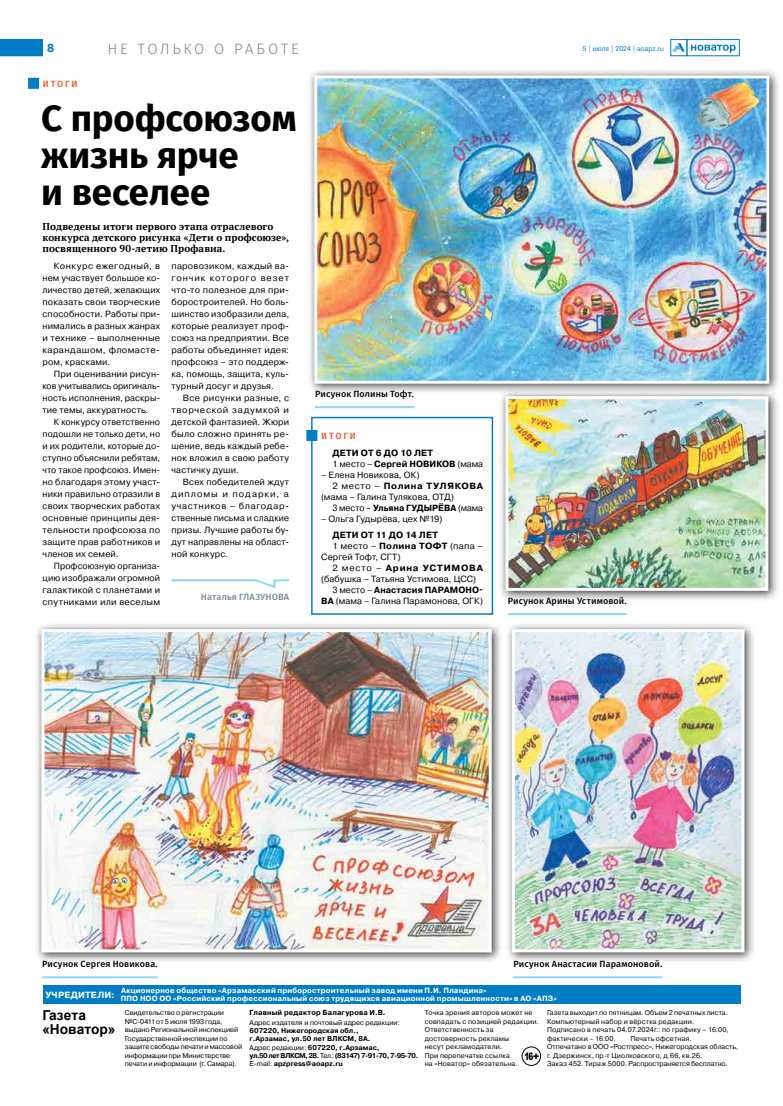
<style>
.page{position:relative;width:783px;height:1106px;background:#fff}
.page>*{position:absolute;margin:0;border:0;box-sizing:border-box;transform-origin:0 0}
.t1{font:700 36.5px/37px "Fira Sans OT";letter-spacing:-.005em;color:#000}
.t2{font:15px "Fira Sans OT Light";letter-spacing:.17em;color:#808285}
.t3{font:700 13.7px/14px "Arial";color:#000}
.t4{font:700 12px "Fira Sans OT";color:#007dc5}
.t5{font:900 10.4px "Arial";color:#000;scale:.7 1}
.t6{font:700 10px/11px "PT Serif";letter-spacing:.01em;color:#000}
.t7{font:9px/12px "Pragmatica";letter-spacing:.02em;color:#000;text-align:justify}
.t8{font:700 9px/11px "Pragmatica";letter-spacing:.02em;color:#000;text-align:right}
.t9{font:9px "Fira Sans OT Medium";letter-spacing:.01em;color:#000}
.t10{font:700 9px "Pragmatica";letter-spacing:.07em;color:#000}
.t11{font:9px "Fira Sans OT Medium";color:#748a96}
.t12{font:700 9px "Pragmatica";color:#fff}
.t13{font:9px "Fira Sans OT Medium";letter-spacing:.205em;color:#f15822}
.t14{font:700 7.5px/8px "Pragmatica";letter-spacing:.025em;color:#fff}
.t15{font:700 7.3px "Pragmatica";letter-spacing:.025em;color:#000}
.t16{font:7px/8.4px "Pragmatica";letter-spacing:.005em;color:#000}
.t17{font:700 7px/7.9px "Pragmatica";color:#000}
.t18{font:7px "Pragmatica";letter-spacing:.01em;color:#007dc5;scale:.93 1}
.s1{font-weight:400}
.s2{font-weight:700}
</style>
<div class="page">
<div style="left:521px;top:1046px;width:20px;height:19px;border:1px solid #000;border-radius:50%"></div>
<div style="left:43px;top:985px;width:697px;height:18px;background:#007dc5"></div>
<svg style="left:28px;top:78px;width:12px;height:11px"></svg>
<svg style="left:306px;top:430px;width:12px;height:11px"></svg>
<div style="left:311px;top:417px;width:182px;height:198px;border:2px solid #007dc5"></div>
<div style="left:34px;top:622px;width:468px;height:341px;background:#000;opacity:.75"></div>
<img style="left:45px;top:633px;width:442px;height:315px">
<div style="left:41px;top:629px;width:450px;height:323px;border:3px solid #fff"></div>
<div style="left:307px;top:69px;width:472px;height:326px;background:#000;opacity:.75"></div>
<img style="left:318px;top:80px;width:447px;height:300px">
<div style="left:314px;top:76px;width:455px;height:308px;border:3px solid #fff"></div>
<div style="left:498px;top:389px;width:281px;height:212px;background:#000;opacity:.75"></div>
<img style="left:509px;top:400px;width:255px;height:187px">
<div style="left:505px;top:396px;width:263px;height:195px;border:3px solid #fff"></div>
<div style="left:504px;top:622px;width:251px;height:341px;background:#000;opacity:.75"></div>
<img style="left:515px;top:633px;width:225px;height:315px">
<div style="left:511px;top:629px;width:233px;height:323px;border:3px solid #fff"></div>
<hr style="left:42px;top:976px;width:116px;height:2px;background:#8ed8f8">
<hr style="left:513px;top:976px;width:149px;height:2px;background:#8ed8f8">
<hr style="left:507px;top:613px;width:119px;height:2px;background:#8ed8f8">
<hr style="left:315px;top:406px;width:99px;height:2px;background:#8ed8f8">
<svg style="left:171px;top:579px;width:119px;height:10px"></svg>
<div style="left:686px;top:39px;width:53px;height:17px;border:1px solid #007dc5"></div>
<div style="left:670px;top:39px;width:17px;height:17px;border:1px solid #007dc5"></div>
<svg style="left:672px;top:43px;width:12px;height:9px"></svg>
<svg style="left:691px;top:45px;width:44px;height:8px"></svg>
<svg style="left:0;top:39px;width:43px;height:17px"></svg>
<h3 class="t4" style="left:47px;top:39px;width:9px">8</h3>
<h2 class="t2" style="left:108px;top:38px;width:193px">не только о работе</h2>
<p class="t18" style="left:582px;top:44px;width:89px">5 | июля | 2024 | aoapz.ru</p>
<p class="t13" style="left:43px;top:77px;width:35px">и тоги</p>
<h1 class="t1" style="left:41px;top:102px;width:257px">С профсоюзом жизнь ярче<br>и веселее</h1>
<p class="t6" style="left:43px;top:220px;width:248px">Подведены итоги первого этапа отраслевого конкурса детского рисунка «Дети о профсоюзе», посвященного 90-летию Профавиа.</p>
<p class="t7" style="left:43px;top:260px;width:119px;text-indent:11px">Конкурс ежегодный, в нем участвует большое ко&shy;личество детей, желающих показать свои творческие способности. Работы при&shy;нимались в разных жанрах и технике – выполненные карандашом, фломасте&shy;ром, красками.</p>
<p class="t7" style="left:43px;top:368px;width:119px;text-indent:11px">При оценивании рисун&shy;ков учитывались оригиналь&shy;ность исполнения, раскры&shy;тие темы, аккуратность.</p>
<p class="t7" style="left:43px;top:416px;width:119px;text-indent:11px">К конкурсу ответственно подошли не только дети, но и их родители, которые до&shy;ступно объяснили ребятам, что такое профсоюз. Имен&shy;но благодаря этому участ&shy;ники правильно отразили в своих творческих работах основные принципы дея&shy;тельности профсоюза по защите прав работников и членов их семей.</p>
<p class="t7" style="left:43px;top:560px;width:119px;text-indent:11px">Профсоюзную организа&shy;цию изображали огромной галактикой с планетами и спутниками или веселым</p>
<p class="t7" style="left:171px;top:260px;width:119px;text-align:left">паровозиком, каждый ва&shy;гончик которого везет что-то полезное для при&shy;боростроителей. Но боль&shy;шинство изобразили дела, которые реализует проф&shy;союз на предприятии. Все работы объединяет идея: профсоюз – это поддерж&shy;ка, помощь, защита, куль&shy;турный досуг и друзья.</p>
<p class="t7" style="left:171px;top:392px;width:119px;text-indent:11px">Все рисунки разные, с творческой задумкой и детской фантазией. Жюри было сложно принять ре&shy;шение, ведь каждый ребе&shy;нок вложил в свою работу частичку души.</p>
<p class="t7" style="left:171px;top:476px;width:119px;text-indent:11px">Всех победителей ждут дипломы и подарки, а участников – благодар&shy;ственные письма и сладкие призы. Лучшие работы бу&shy;дут направлены на област&shy;ной конкурс.</p>
<p class="t11" style="left:201px;top:590px;width:67px">Н аталья ГЛАЗУНОВА</p>
<p class="t9" style="left:315px;top:387px;width:100px">Рисунок Полины Тофт.</p>
<p class="t13" style="left:321px;top:429px;width:35px">Итоги</p>
<p class="t8" style="left:332px;top:447px;width:15px">Дети</p>
<p class="t8" style="left:332px;top:447px;width:92px">от 6 до 10 лет<br><span class="s1">1 место –</span> Сергей Новиков</p>
<p class="t7" style="left:457px;top:458px;width:27px">(мама</p>
<p class="t7" style="left:321px;top:469px;width:100px">– Елена Новикова, ОК)</p>
<p class="t10" style="left:332px;top:480px;width:131px"><span class="s1">2 место –</span> Полина Тулякова</p>
<p class="t7" style="left:321px;top:491px;width:134px">(мама – Галина Тулякова, ОТД)</p>
<p class="t8" style="left:332px;top:502px;width:152px"><span class="s1">3 место –</span> Ульяна ГудырЁва <span class="s1">(мама</span></p>
<p class="t7" style="left:321px;top:513px;width:123px">– Ольга Гудырёва, цех №19)</p>
<p class="t8" style="left:332px;top:529px;width:15px">Дети</p>
<p class="t8" style="left:332px;top:529px;width:101px;text-align:left;text-indent:29px">от 11 до 14 лет<br><span class="s1">1 место –</span> Полина Тофт</p>
<p class="t7" style="left:450px;top:540px;width:34px">(папа –</p>
<p class="t7" style="left:321px;top:551px;width:81px">Сергей Тофт, СГТ)</p>
<p class="t8" style="left:332px;top:562px;width:99px"><span class="s1">2 место –</span> Арина Устимова</p>
<p class="t7" style="left:321px;top:573px;width:157px">(бабушка – Татьяна Устимова, ЦСС)</p>
<p class="t8" style="left:332px;top:584px;width:120px"><span class="s1">3 место –</span> Анастасия Парамоно</p>
<p class="t7" style="left:321px;top:584px;width:163px;line-height:11px;text-align:right"><span class="s2">-<br>ва</span> (мама – Галина Парамонова, ОГК)</p>
<p class="t9" style="left:507px;top:594px;width:121px">Рисунок Арины Устимовой.</p>
<p class="t9" style="left:42px;top:957px;width:117px">Рисунок Сергея Новикова.</p>
<p class="t9" style="left:513px;top:957px;width:150px">Рисунок Анастасии Парамоновой.</p>
<p class="t12" style="left:45px;top:988px;width:27px">Учредители</p>
<p class="t12" style="left:111px;top:988px;width:5px">:</p>
<p class="t14" style="left:121px;top:986px;width:437px">Акционерное общество «Арзамасский приборостроительный завод имени П.И. Пландина»<br>ППО НОО ОО «Российский профессиональный союз трудящихся авиационной промышленности» в АО «АПЗ»</p>
<h3 class="t3" style="left:43px;top:1008px;width:74px">Газета «Новатор»</h3>
<p class="t15" style="left:249px;top:1007px;width:137px">Главный редактор Балагурова И.В.</p>
<p class="t16" style="left:249px;top:1018px;width:152px">Адрес издателя и почтовый адрес редакции:</p>
<p class="t17" style="left:249px;top:1026px;width:122px">607220, Нижегородская обл., г.Арзамас, ул.50 лет ВЛКСМ, 8А.</p>
<p class="t17" style="left:249px;top:1043px;width:170px"><span class="s1">Адрес редакции:</span> 607220, г.Арзамас,<br>ул.50 лет ВЛКСМ, 28. <span class="s1">Тел.:</span> (83147) 7-91-70, 7-95-70.<br><span class="s1">E-mail:</span> apzpress@aoapz.ru</p>
<p class="t16" style="left:125px;top:1008px;width:119px">Свидетельство о регистрации №С-0411 от 5 июля 1993 года, выдано Региональной инспекцией<br>Государственной инспекции по защите свободы печати и массовой информации при Министерстве печати и информации (г. Самара).</p>
<p class="t16" style="left:547px;top:1008px;width:183px">Газета выходит по пятницам. Объем 2 печатных листа.<br>Компьютерный набор и вёрстка редакции.<br>Подписано в печать 04.07.2024г.: по графику – 16:00, фактически – 16:00.</p>
<p class="t16" style="left:424px;top:1008px;width:115px">Точка зрения авторов может не совпадать с позицией редакции.<br>Ответственность за достоверность рекламы<br>несут рекламодатели.<br>При перепечатке ссылка<br>на «Новатор» обязательна.</p>
<p class="t16" style="left:547px;top:1034px;width:193px;text-indent:83px">Печать офсетная.<br>Отпечатано в ООО «Ростпресс», Нижегородская область, г. Дзержинск, пр-т Циолковского, д.66, кв.26.<br>Заказ 452. Тираж 5000. Распространяется бесплатно.</p>
<p class="t5" style="left:524px;top:1048px;width:23px">16+</p>
</div>
